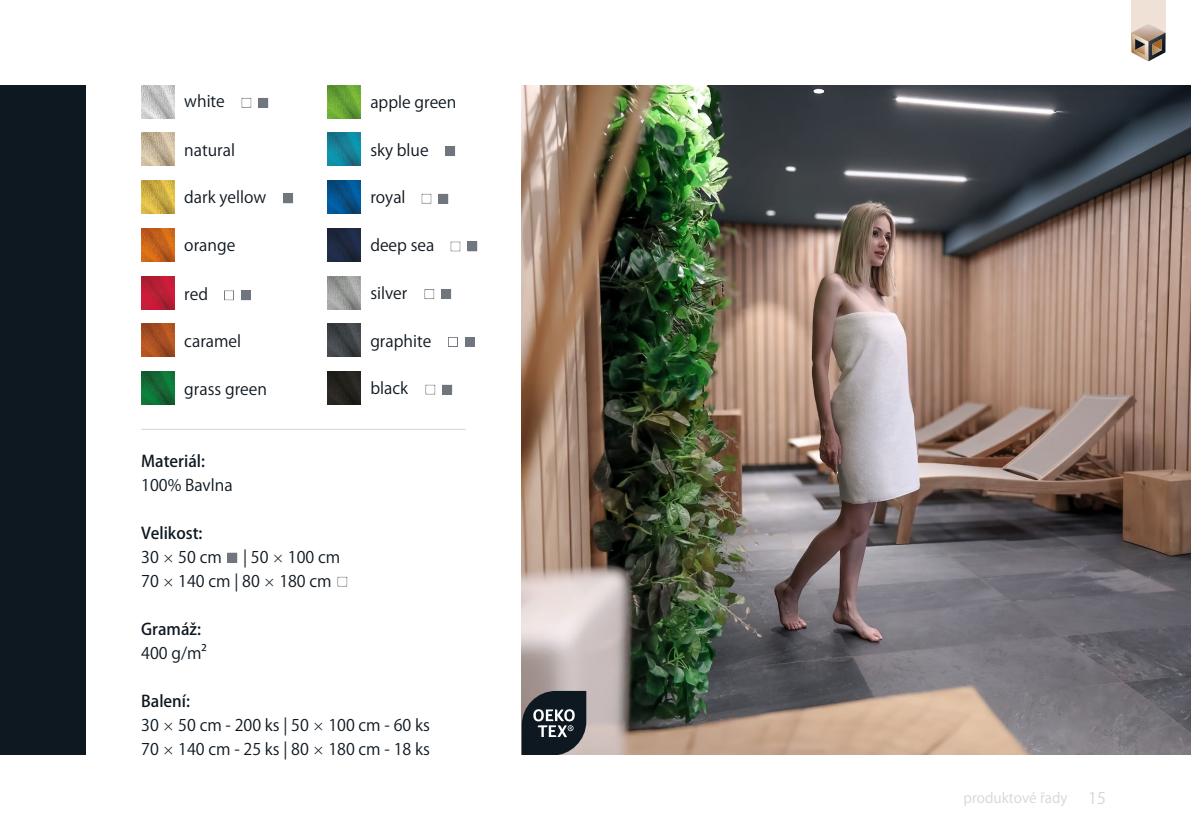
<style>
.page{position:relative;width:1191px;height:840px;background:#fff}
.page>*{position:absolute;margin:0;border:0;box-sizing:border-box;transform-origin:0 0}
.t1{font:16px "Koz Go Pr 6 N";color:#0e1821}
.t2{font:500 16px "Koz Go Pr 6 N";color:#0e1821}
.t3{font:16px "Koz Go Pr 6 N";color:#d5d7d7}
.t4{font:14px "Koz Go Pr 6 N";color:#d5d7d7}
.s1{font-size:12px}
</style>
<div class="page">
<img style="left:522px;top:85px;width:669px;height:669px">
<hr style="left:141px;top:428px;width:324px;height:1px;background:#d5d7d7">
<div style="left:0;top:85px;width:85px;height:669px;background:#0e1821"></div>
<svg style="left:522px;top:690px;width:64px;height:64px;background:#3a4046"></svg>
<div style="left:121px;top:116px;width:70px;height:50px;background:#fff;opacity:.21"></div>
<div style="left:121px;top:164px;width:70px;height:50px;background:#fff;opacity:.21"></div>
<div style="left:121px;top:212px;width:70px;height:50px;background:#fff;opacity:.21"></div>
<div style="left:121px;top:259px;width:70px;height:50px;background:#fff;opacity:.21"></div>
<div style="left:307px;top:116px;width:70px;height:50px;background:#fff;opacity:.21"></div>
<div style="left:307px;top:164px;width:70px;height:50px;background:#fff;opacity:.21"></div>
<div style="left:307px;top:212px;width:70px;height:50px;background:#fff;opacity:.21"></div>
<div style="left:307px;top:259px;width:70px;height:50px;background:#fff;opacity:.21"></div>
<div style="left:307px;top:69px;width:70px;height:50px;background:#fff;opacity:.21"></div>
<div style="left:121px;top:307px;width:70px;height:50px;background:#fff;opacity:.21"></div>
<div style="left:121px;top:355px;width:70px;height:50px;background:#fff;opacity:.21"></div>
<div style="left:307px;top:307px;width:70px;height:50px;background:#fff;opacity:.21"></div>
<div style="left:307px;top:355px;width:70px;height:50px;background:#fff;opacity:.21"></div>
<img style="left:141px;top:85px;width:33px;height:33px">
<div style="left:265px;top:177px;width:45px;height:27px;background:#fff"></div>
<div style="left:424px;top:368px;width:45px;height:27px;background:#fff;opacity:.21"></div>
<div style="left:449px;top:224px;width:45px;height:28px;background:#fff;opacity:.21"></div>
<div style="left:1131px;top:0;width:34px;height:42px;background:#efe1d5"></div>
<svg style="left:1131px;top:24px;width:34px;height:37px"></svg>
<p class="t1" style="left:184px;top:92px;width:42px">white</p>
<p class="t1" style="left:184px;top:141px;width:52px">natural</p>
<p class="t1" style="left:184px;top:188px;width:83px">dark yellow</p>
<p class="t1" style="left:184px;top:236px;width:53px">orange</p>
<p class="t1" style="left:184px;top:285px;width:25px">red</p>
<p class="t1" style="left:370px;top:93px;width:88px">apple green</p>
<p class="t1" style="left:370px;top:141px;width:60px">sky blue</p>
<p class="t1" style="left:370px;top:188px;width:37px">royal</p>
<p class="t1" style="left:370px;top:236px;width:66px">deep sea</p>
<p class="t1" style="left:370px;top:284px;width:39px">silver</p>
<p class="t1" style="left:184px;top:331px;width:58px">caramel</p>
<p class="t1" style="left:370px;top:331px;width:63px">graphite</p>
<p class="t1" style="left:370px;top:379px;width:39px">black</p>
<p class="t1" style="left:184px;top:380px;width:84px">grass green</p>
<p class="t2" style="left:141px;top:451px;width:65px">Materiál:</p>
<p class="t1" style="left:141px;top:475px;width:93px">100% Bavlna</p>
<p class="t2" style="left:141px;top:523px;width:63px">Velikost:</p>
<p class="t1" style="left:141px;top:547px;width:82px">30 <span class="s1">×</span> 50 cm</p>
<p class="t1" style="left:243px;top:547px;width:99px">| 50 <span class="s1">×</span> 100 cm</p>
<p class="t1" style="left:141px;top:571px;width:192px">70 <span class="s1">×</span> 140 cm | 80 <span class="s1">×</span> 180 cm</p>
<p class="t2" style="left:141px;top:619px;width:61px">Gramáž:</p>
<p class="t1" style="left:141px;top:643px;width:67px">400 g/m²</p>
<p class="t2" style="left:141px;top:691px;width:50px">Balení:</p>
<p class="t1" style="left:141px;top:715px;width:290px">30 <span class="s1">×</span> 50 cm - 200 ks | 50 <span class="s1">×</span> 100 cm - 60 ks</p>
<p class="t1" style="left:141px;top:739px;width:290px">70 <span class="s1">×</span> 140 cm - 25 ks | 80 <span class="s1">×</span> 180 cm - 18 ks</p>
<p class="t4" style="left:963px;top:789px;width:106px">produktové řady</p>
<p class="t3" style="left:1088px;top:788px;width:19px">15</p>
</div>
